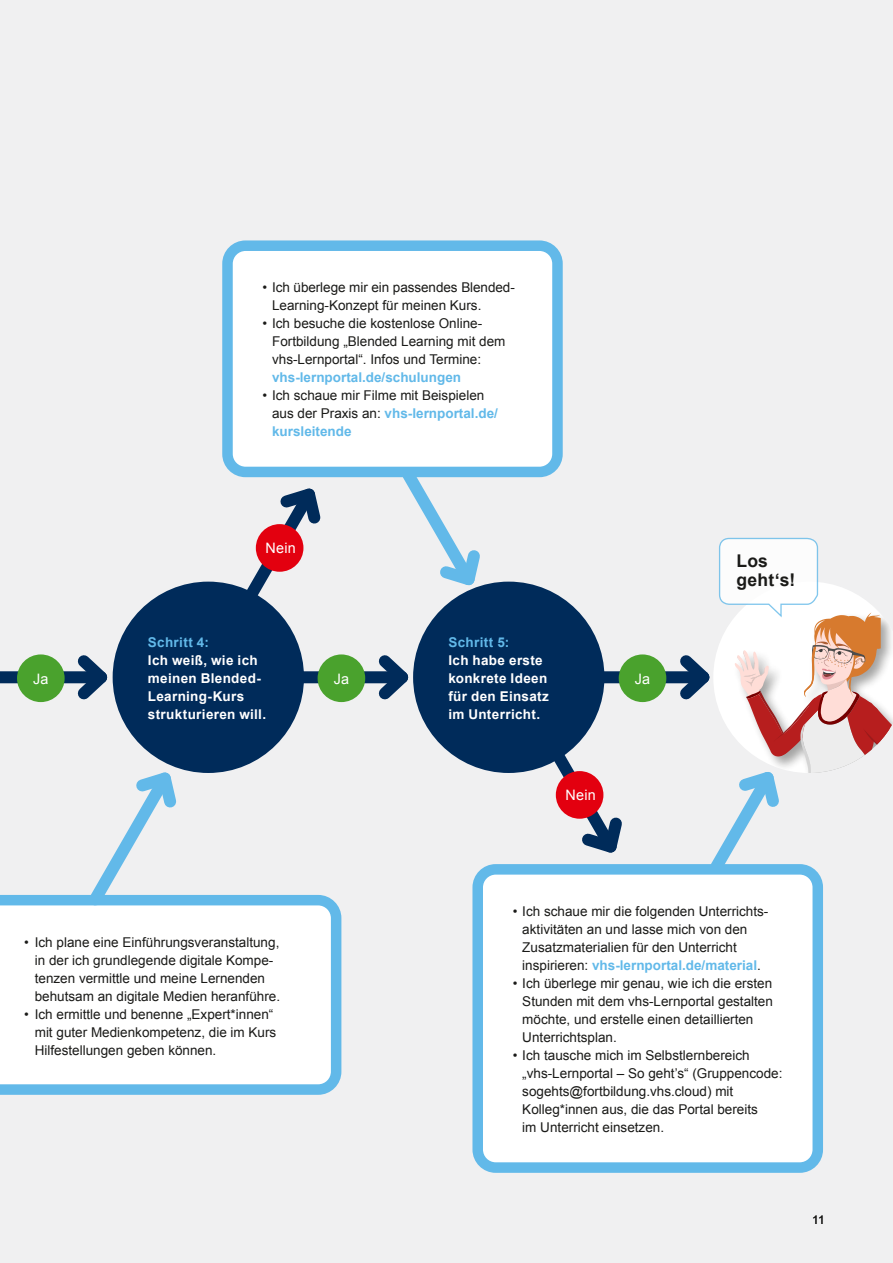
<style>
.page{position:relative;width:893px;height:1263px;background:#f0f0f1}
.page>*{position:absolute;margin:0;border:0;box-sizing:border-box;transform-origin:0 0}
.t1{font:700 17.55px/18.9px "Arial";letter-spacing:.01em;color:#1a1a18}
.t2{font:14.4px "Arial";letter-spacing:.015em;color:#fff}
.t3{font:13.5px/18px "Arial";color:#1a1a18}
.t4{font:700 13.5px/18px "Arial";letter-spacing:.025em;color:#fff}
.t5{font:700 13.5px "Arial";color:#62b9e9}
.t6{font:700 13.5px "Arial";letter-spacing:.025em;color:#62b9e9}
.t7{font:12px "Arial";color:#1a1a18}
.s1{font-weight:700;color:#62b9e9}
</style>
<div class="page">
<div style="left:227px;top:246px;width:330px;height:226px;background:#fff;border-radius:18px"></div>
<div style="left:222px;top:240px;width:341px;height:237px;border:10px solid #62b9e9;border-radius:18px"></div>
<svg style="left:0;top:895px;width:341px;height:200px"></svg>
<svg style="left:232px;top:488px;width:89px;height:127px"></svg>
<div style="left:0;top:671px;width:101px;height:12px;background:#002b5a"></div>
<svg style="left:67px;top:644px;width:52px;height:66px"></svg>
<div style="left:275px;top:671px;width:127px;height:12px;background:#002b5a"></div>
<svg style="left:368px;top:644px;width:51px;height:66px"></svg>
<div style="left:576px;top:671px;width:127px;height:12px;background:#002b5a"></div>
<div style="left:17px;top:654px;width:48px;height:48px;background:#4aa22d;border-radius:50%"></div>
<div style="left:318px;top:654px;width:47px;height:48px;background:#4aa22d;border-radius:50%"></div>
<div style="left:619px;top:654px;width:47px;height:48px;background:#4aa22d;border-radius:50%"></div>
<div style="left:256px;top:524px;width:47px;height:48px;background:#e3000f;border-radius:50%"></div>
<svg style="left:0;top:895px;width:7px;height:2px"></svg>
<svg style="left:534px;top:726px;width:88px;height:127px"></svg>
<div style="left:556px;top:771px;width:47px;height:48px;background:#e3000f;border-radius:50%"></div>
<svg style="left:79px;top:762px;width:106px;height:154px"></svg>
<svg style="left:392px;top:466px;width:96px;height:130px"></svg>
<svg style="left:669px;top:537px;width:224px;height:327px"></svg>
<div style="left:113px;top:582px;width:191px;height:191px;background:#002b5a;border-radius:50%"></div>
<div style="left:413px;top:582px;width:191px;height:191px;background:#002b5a;border-radius:50%"></div>
<div style="left:478px;top:869px;width:340px;height:298px;background:#fff;border-radius:18px"></div>
<div style="left:472px;top:864px;width:351px;height:309px;border:10px solid #62b9e9;border-radius:18px"></div>
<p class="t3" style="left:272px;top:278px;width:244px;text-indent:-10px">• Ich überlege mir ein passendes Blended-<br>Learning-Konzept für meinen Kurs.</p>
<p class="t3" style="left:272px;top:314px;width:235px;text-indent:-10px">• Ich besuche die kostenlose Online-<br>Fortbildung „Blended Learning mit dem vhs-Lernportal“. Infos und Termine:</p>
<p class="t5" style="left:272px;top:368px;width:191px">vhs-lernportal.de/schulungen</p>
<p class="t3" style="left:272px;top:386px;width:227px;text-indent:-10px">• Ich schaue mir Filme mit Beispielen aus der Praxis an: <span class="s1">vhs-lernportal.de/ kursleitende</span></p>
<p class="t2" style="left:266px;top:539px;width:32px">Nein</p>
<p class="t6" style="left:148px;top:633px;width:63px">Schritt 4:</p>
<p class="t4" style="left:148px;top:652px;width:120px">Ich weiß, wie ich meinen Blended-<br>Learning-Kurs strukturieren will.</p>
<p class="t6" style="left:448px;top:633px;width:63px">Schritt 5:</p>
<p class="t4" style="left:448px;top:652px;width:102px">Ich habe erste konkrete Ideen für den Einsatz im Unterricht.</p>
<p class="t2" style="left:33px;top:669px;width:17px">Ja</p>
<p class="t2" style="left:334px;top:669px;width:17px">Ja</p>
<p class="t2" style="left:635px;top:669px;width:17px">Ja</p>
<p class="t2" style="left:565px;top:786px;width:32px">Nein</p>
<p class="t1" style="left:736px;top:552px;width:60px">Los geht‘s!</p>
<p class="t3" style="left:35px;top:933px;width:247px;text-indent:-11px">• Ich plane eine Einführungsveranstaltung, in der ich grundlegende digitale Kompe&shy;tenzen vermittle und meine Lernenden behutsam an digitale Medien heranführe.</p>
<p class="t3" style="left:35px;top:1005px;width:243px;text-indent:-11px">• Ich ermittle und benenne „Expert*innen“ mit guter Medienkompetenz, die im Kurs<br>Hilfestellungen geben können.</p>
<p class="t3" style="left:522px;top:902px;width:248px;text-indent:-10px">• Ich schaue mir die folgenden Unterrichts&shy;aktivitäten an und lasse mich von den Zusatzmaterialien für den Unterricht inspirieren: <span class="s1">vhs-lernportal.de/material</span>.</p>
<p class="t3" style="left:522px;top:974px;width:252px;text-indent:-10px">• Ich überlege mir genau, wie ich die ersten Stunden mit dem vhs-Lernportal gestalten möchte, und erstelle einen detaillierten Unterrichtsplan.</p>
<p class="t3" style="left:522px;top:1046px;width:262px;text-indent:-10px">• Ich tausche mich im Selbstlernbereich „vhs-Lernportal – So geht’s“ (Gruppencode: sogehts@fortbildung.vhs.cloud) mit Kolleg*innen aus, die das Portal bereits<br>im Unterricht einsetzen.</p>
<p class="t7" style="left:812px;top:1212px;width:14px">11</p>
</div>
